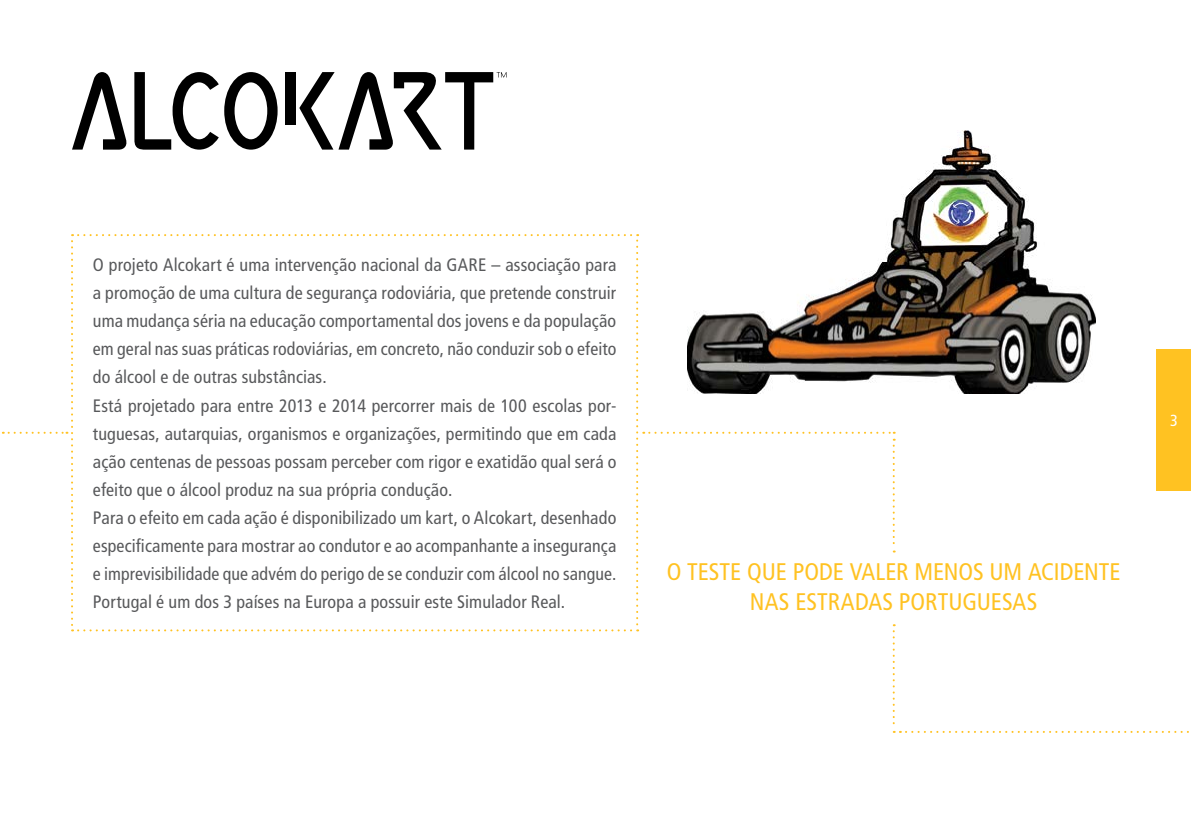
<style>
.page{position:relative;width:1191px;height:840px;background:#fff}
.page>*{position:absolute;margin:0;border:0;box-sizing:border-box;transform-origin:0 0}
.t1{font:condensed 24px/30px "Frutiger LT Std";color:#ffc222;text-align:center}
.t2{font:condensed 18px/28px "Frutiger LT Std";letter-spacing:.005em;color:#58595b}
.t3{font:condensed 16px "Frutiger LT Std";color:#fff}
</style>
<div class="page">
<div style="left:1157px;top:349px;width:34px;height:141px;background:#ffc222"></div>
<svg style="left:72px;top:72px;width:55px;height:77px"></svg>
<svg style="left:134px;top:72px;width:143px;height:77px"></svg>
<div style="left:286px;top:72px;width:10px;height:52px;background:#000"></div>
<svg style="left:299px;top:72px;width:207px;height:77px"></svg>
<svg style="left:900px;top:730px;width:289px;height:2px"></svg>
<svg style="left:3px;top:234px;width:891px;height:498px"></svg>
<img style="left:687px;top:130px;width:409px;height:263px">
<p class="t2" style="left:93px;top:251px;width:525px">O projeto Alcokart é uma intervenção nacional da GARE – associação para a promoção de uma cultura de segurança rodoviária, que pretende construir uma mudança séria na educação comportamental dos jovens e da população em geral nas suas práticas rodoviárias, em concreto, não conduzir sob o efeito do álcool e de outras substâncias.<br>Está projetado para entre 2013 e 2014 percorrer mais de 100 escolas por&shy;tuguesas, autarquias, organismos e organizações, permitindo que em cada ação centenas de pessoas possam perceber com rigor e exatidão qual será o efeito que o álcool produz na sua própria condução.<br>Para o efeito em cada ação é disponibilizado um kart, o Alcokart, desenhado especificamente para mostrar ao condutor e ao acompanhante a insegurança e imprevisibilidade que advém do perigo de se conduzir com álcool no sangue.<br>Portugal é um dos 3 países na Europa a possuir este Simulador Real.</p>
<p class="t3" style="left:1170px;top:411px;width:9px">3</p>
<h1 class="t1" style="left:667px;top:556px;width:455px">O TESTE QUE PODE VALER MENOS UM ACIDENTE<br>NAS ESTRADAS PORTUGUESAS</h1>
</div>
